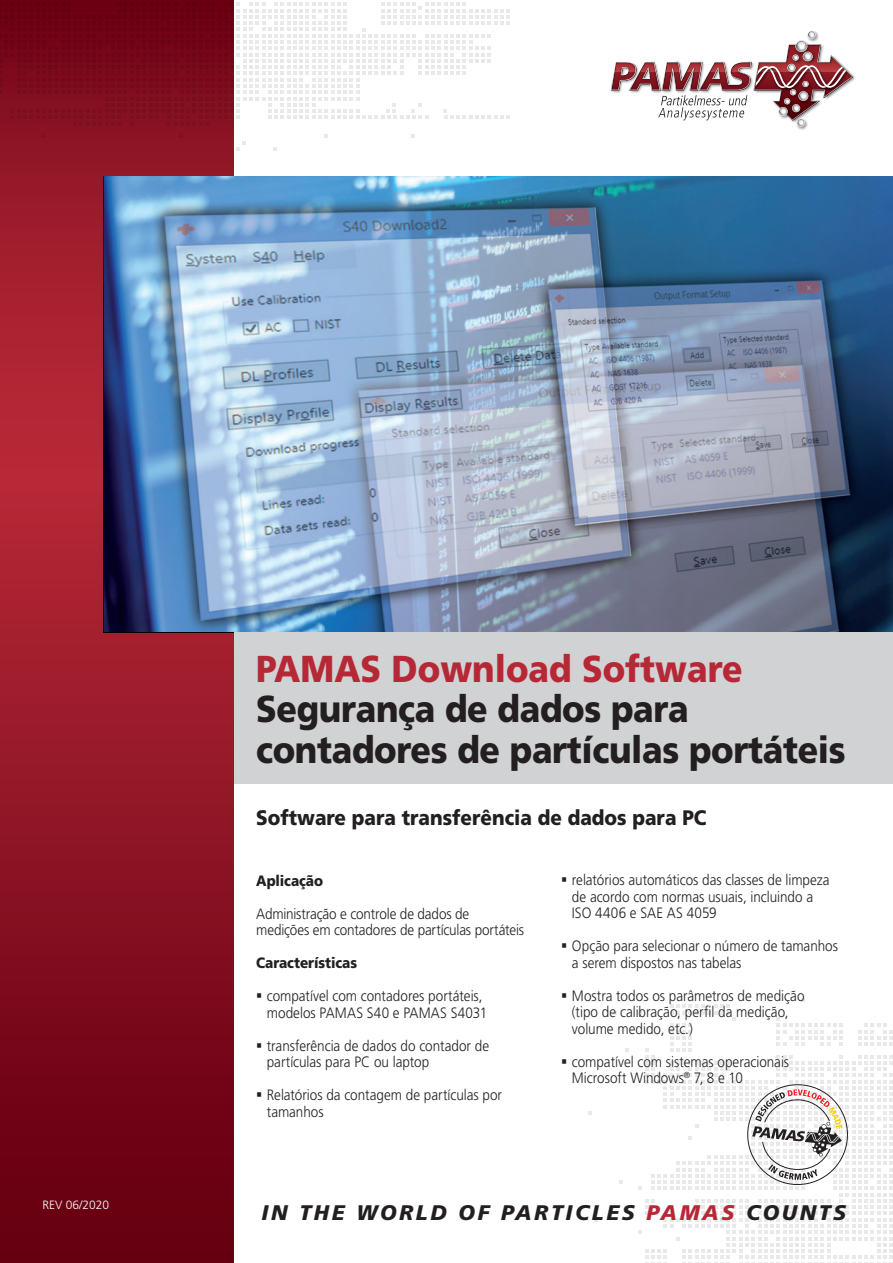
<style>
.page{position:relative;width:893px;height:1263px;background:#fff}
.page>*{position:absolute;margin:0;border:0;box-sizing:border-box;transform-origin:0 0}
.t1{font:900 37.5px/40.5px "Frutiger";letter-spacing:-.01em;color:#231f20;scale:.9 1}
.t2{font:900 37.5px "Frutiger";color:#b72837;scale:.9 1}
.t3{font:italic 900 21.15px "Frutiger";letter-spacing:.125em;color:#231f20}
.t4{font:900 21px "Frutiger";color:#231f20;scale:.9 1}
.t5{font:300 15px/16.5px "Frutiger";color:#231f20;scale:.9 1}
.t6{font:900 15px "Frutiger";letter-spacing:-.005em;color:#231f20;scale:.9 1}
.t7{font:300 12px "Frutiger";color:#fff}
.s1{color:#b72837}
</style>
<div class="page">
<svg style="left:0;top:0;width:234px;height:1263px;background:#8c1323"></svg>
<img style="left:797px;top:127px;width:10px;height:3px">
<svg style="left:611px;top:31px;width:242px;height:96px"></svg>
<svg style="left:798px;top:41px;width:7px;height:6px"></svg>
<div style="left:234px;top:632px;width:659px;height:151px;background:#d1d2d4"></div>
<svg style="left:588px;top:1111px;width:4px;height:4px"></svg>
<svg style="left:619px;top:1180px;width:4px;height:4px"></svg>
<svg style="left:594px;top:1218px;width:4px;height:4px"></svg>
<svg style="left:613px;top:1011px;width:4px;height:3px"></svg>
<svg style="left:626px;top:1048px;width:3px;height:4px"></svg>
<svg style="left:0;top:2px;width:510px;height:123px"></svg>
<svg style="left:324px;top:134px;width:3px;height:4px"></svg>
<svg style="left:411px;top:134px;width:4px;height:4px"></svg>
<svg style="left:41px;top:134px;width:4px;height:4px"></svg>
<svg style="left:179px;top:134px;width:4px;height:4px"></svg>
<svg style="left:236px;top:141px;width:10px;height:10px"></svg>
<svg style="left:273px;top:147px;width:4px;height:4px"></svg>
<img style="left:104px;top:177px;width:789px;height:454px">
<svg style="left:638px;top:998px;width:255px;height:265px"></svg>
<p class="t7" style="left:43px;top:1198px;width:68px">REV 06/2020</p>
<h1 class="t2" style="left:256px;top:646px;width:542px">PAMAS Download Software</h1>
<h1 class="t1" style="left:256px;top:689px;width:657px">Segurança de dados para contadores de partículas portáteis</h1>
<h3 class="t4" style="left:256px;top:804px;width:502px">Software para transferência de dados para PC</h3>
<p class="t6" style="left:256px;top:871px;width:76px">Aplicação</p>
<p class="t5" style="left:256px;top:906px;width:299px">Administração e controle de dados de medições em contadores de partículas portáteis</p>
<p class="t6" style="left:256px;top:954px;width:114px">Características</p>
<p class="t5" style="left:267px;top:988px;width:246px">compatível com contadores portáteis, modelos PAMAS S40 e PAMAS S4031</p>
<p class="t5" style="left:267px;top:1038px;width:248px">transferência de dados do contador de partículas para PC ou laptop</p>
<p class="t5" style="left:267px;top:1087px;width:263px">Relatórios da contagem de partículas por tamanhos</p>
<p class="t5" style="left:572px;top:872px;width:288px">relatórios automáticos das classes de limpeza de acordo com normas usuais, incluindo a<br>ISO 4406 e SAE AS 4059</p>
<p class="t5" style="left:572px;top:938px;width:297px">Opção para selecionar o número de tamanhos a serem dispostos nas tabelas</p>
<p class="t5" style="left:572px;top:987px;width:260px">Mostra todos os parâmetros de medição (tipo de calibração, perfil da medição, volume medido, etc.)</p>
<p class="t5" style="left:572px;top:1053px;width:243px">compatível com sistemas operacionais<br>Microsoft Windows<sup>®</sup> 7, 8 e 10</p>
<h2 class="t3" style="left:261px;top:1200px;width:586px">IN THE WORLD OF PARTICLES <span class="s1">PAMAS</span> COUNTS</h2>
</div>
